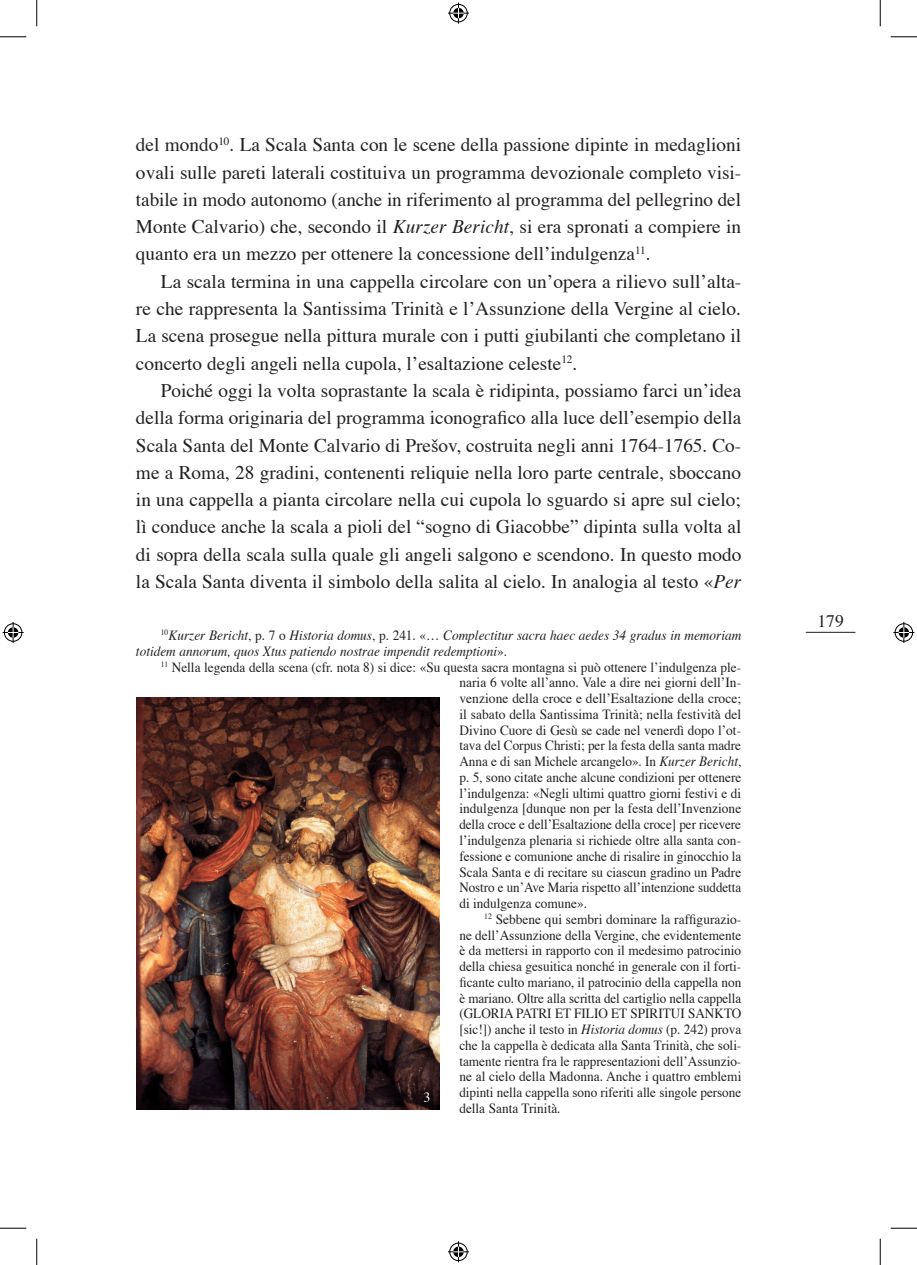
<style>
.page{position:relative;width:917px;height:1265px;background:#fff}
.page>*{position:absolute;margin:0;border:0;box-sizing:border-box;transform-origin:0 0}
.t1{font:19.25px/27.3px "Times CE";color:#231f20;text-align:justify}
.t2{font:17.5px "Times CE";color:#231f20}
.t3{font:14px/15.8px "Times CE";color:#231f20;text-align:justify;scale:.95 1}
.t4{font:14px/15.8px "Times CE";color:#231f20;text-align:justify;scale:.96 1}
.t5{font:italic 14px/15.8px "Times CE";color:#231f20;scale:.95 1}
.t6{font:14px "Times CE";color:#fff}
.s1{font-style:italic}
.s2{font-style:normal}
</style>
<div class="page">
<hr style="left:806px;top:632px;width:49px;height:1px;background:#231f20">
<img style="left:137px;top:697px;width:302px;height:411px">
<svg style="left:0;top:36px;width:26px;height:1px"></svg>
<svg style="left:891px;top:36px;width:26px;height:1px"></svg>
<svg style="left:0;top:1227px;width:26px;height:1px"></svg>
<svg style="left:891px;top:1227px;width:26px;height:1px"></svg>
<svg style="left:36px;top:0;width:1px;height:26px"></svg>
<svg style="left:36px;top:1238px;width:1px;height:26px"></svg>
<svg style="left:880px;top:0;width:1px;height:26px"></svg>
<svg style="left:880px;top:1238px;width:1px;height:26px"></svg>
<svg style="left:448px;top:3px;width:21px;height:21px"></svg>
<svg style="left:448px;top:1241px;width:21px;height:20px"></svg>
<svg style="left:3px;top:622px;width:21px;height:21px"></svg>
<svg style="left:893px;top:622px;width:21px;height:21px"></svg>
<p class="t1" style="left:136px;top:132px;width:607px">del mondo<sup>10</sup>. La Scala Santa con le scene della passione dipinte in medaglioni ovali sulle pareti laterali costituiva un programma devozionale completo visi&shy;tabile in modo autonomo (anche in riferimento al programma del pellegrino del Monte Calvario) che, secondo il <span class="s1">Kurzer Bericht</span>, si era spronati a compiere in quanto era un mezzo per ottenere la concessione dell’indulgenza<sup>11</sup>.</p>
<p class="t1" style="left:136px;top:269px;width:607px;text-indent:25px">La scala termina in una cappella circolare con un’opera a rilievo sull’alta&shy;re che rappresenta la Santissima Trinità e l’Assunzione della Vergine al cielo.<br>La scena prosegue nella pittura murale con i putti giubilanti che completano il concerto degli angeli nella cupola, l’esaltazione celeste<sup>12</sup>.</p>
<p class="t1" style="left:136px;top:378px;width:607px;text-indent:25px">Poiché oggi la volta soprastante la scala è ridipinta, possiamo farci un’idea della forma originaria del programma iconografico alla luce dell’esempio della Scala Santa del Monte Calvario di Prešov, costruita negli anni 1764-1765. Co&shy;me a Roma, 28 gradini, contenenti reliquie nella loro parte centrale, sboccano in una cappella a pianta circolare nella cui cupola lo sguardo si apre sul cielo; lì conduce anche la scala a pioli del “sogno di Giacobbe” dipinta sulla volta al di sopra della scala sulla quale gli angeli salgono e scendono. In questo modo la Scala Santa diventa il simbolo della salita al cielo. In analogia al testo «<span class="s1">Per</span></p>
<p class="t5" style="left:136px;top:628px;width:639px;text-indent:25px"><sup>10</sup>Kurzer Bericht<span class="s2">, p. 7 o</span> Historia domus<span class="s2">, p. 241. «…</span> Complectitur sacra haec aedes 34 gradus in memoriam totidem annorum, quos Xtus patiendo nostrae impendit redemptioni<span class="s2">».</span></p>
<p class="t3" style="left:459px;top:659px;width:298px;text-indent:-299px"><sup>11</sup> Nella legenda della scena (cfr. nota 8) si dice: «Su questa sacra montagna si può ottenere l’indulgenza ple&shy;naria 6 volte all’anno. Vale a dire nei giorni dell’In&shy;venzione della croce e dell’Esaltazione della croce; il sabato della Santissima Trinità; nella festività del Divino Cuore di Gesù se cade nel venerdì dopo l’ot&shy;tava del Corpus Christi; per la festa della santa madre Anna e di san Michele arcangelo». In <span class="s1">Kurzer Bericht</span>, p. 5, sono citate anche alcune condizioni per ottenere l’indulgenza: «Negli ultimi quattro giorni festivi e di indulgenza [dunque non per la festa dell’Invenzione della croce e dell’Esaltazione della croce] per ricevere l’indulgenza plenaria si richiede oltre alla santa con&shy;fessione e comunione anche di risalire in ginocchio la Scala Santa e di recitare su ciascun gradino un Padre Nostro e un’Ave Maria rispetto all’intenzione suddetta di indulgenza comune».</p>
<p class="t4" style="left:459px;top:911px;width:295px;text-indent:25px"><sup>12</sup> Sebbene qui sembri dominare la raffigurazio&shy;ne dell’Assunzione della Vergine, che evidentemente è da mettersi in rapporto con il medesimo patrocinio della chiesa gesuitica nonché in generale con il forti&shy;ficante culto mariano, il patrocinio della cappella non è mariano. Oltre alla scritta del cartiglio nella cappella (GLORIA PATRI ET FILIO ET SPIRITUI SANKTO [sic!]) anche il testo in <span class="s1">Historia domus</span> (p. 242) prova che la cappella è dedicata alla Santa Trinità, che soli&shy;tamente rientra fra le rappresentazioni dell’Assunzio&shy;ne al cielo della Madonna. Anche i quattro emblemi dipinti nella cappella sono riferiti alle singole persone della Santa Trinità.</p>
<p class="t6" style="left:424px;top:1088px;width:8px">3</p>
<p class="t2" style="left:817px;top:610px;width:28px">179</p>
</div>
